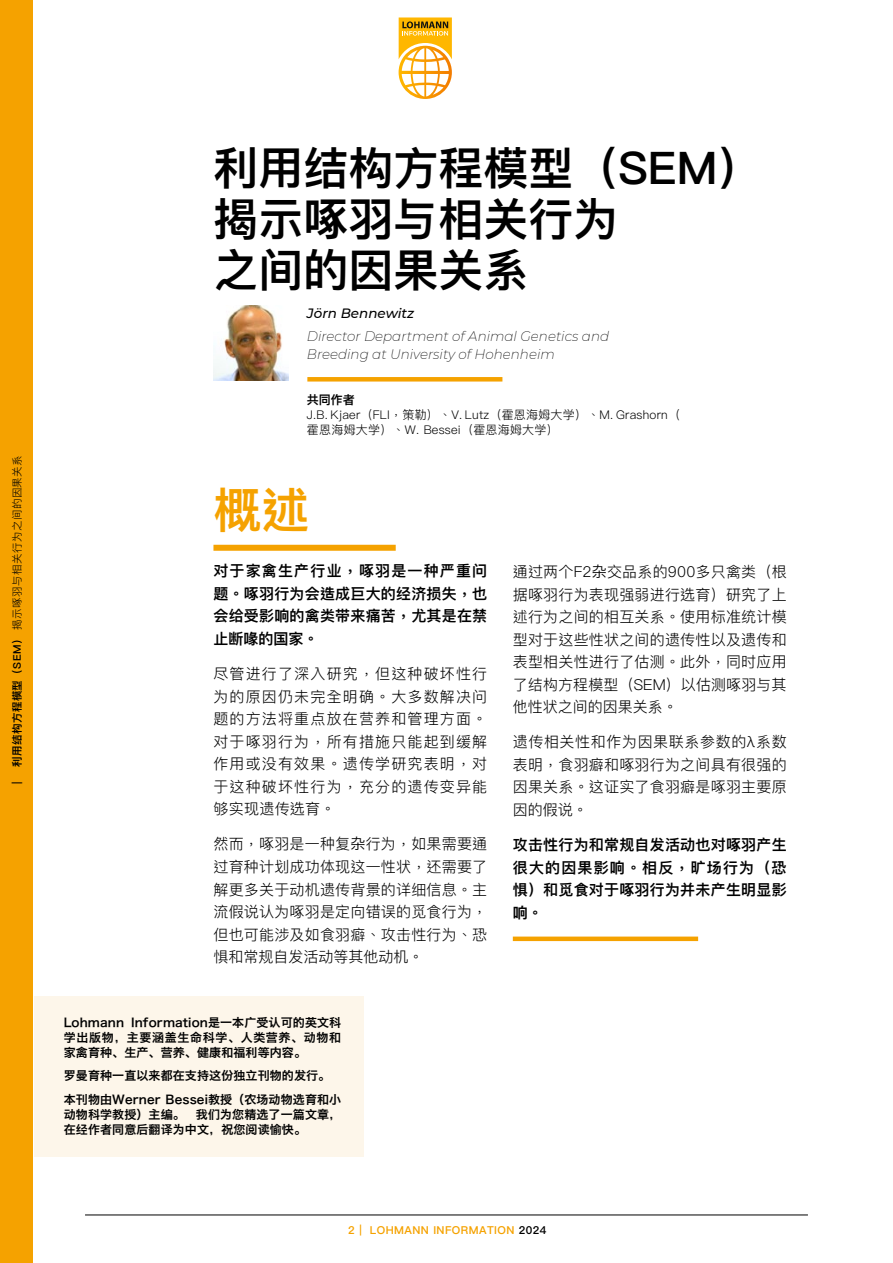
<style>
.page{position:relative;width:893px;height:1263px;background:#fff}
.page>*{position:absolute;margin:0;border:0;box-sizing:border-box;transform-origin:0 0}
.t1{font:600 48px "Ping Fang HK";color:#f5a200}
.t2{font:600 45px/51px "Ping Fang HK";color:#000}
.t3{font:300 15px/22.5px "Ping Fang HK";letter-spacing:.015em;color:#000;text-align:justify}
.t4{font:600 15px/22.5px "Ping Fang HK";letter-spacing:.015em;color:#000;text-align:justify}
.t5{font:italic 200 13.5px/18px "Montserrat";color:#000}
.t6{font:italic 500 13.5px "Montserrat";color:#000}
.t7{font:12px/15px "Hiragino Sans GB W6";letter-spacing:.01em;color:#000;text-align:justify}
.t8{font:300 12px/15px "Ping Fang HK";letter-spacing:.02em;color:#000}
.t9{font:600 12px "Ping Fang HK";color:#000}
.t10{font:600 10.95px "Ping Fang HK";letter-spacing:.04em;color:#f5a200}
.t11{font:300 10.5px "Ping Fang HK";letter-spacing:.04em;color:#000}
.t12{font:600 10.5px "Ping Fang HK";color:#000}
.s1{font-weight:600}
.s2{font-family:"Hiragino Sans GB W3";font-weight:400}
.s3{color:#000}
</style>
<div class="page">
<div style="left:34px;top:996px;width:329px;height:161px;background:#fdf6ea"></div>
<img style="left:213px;top:305px;width:76px;height:75px">
<hr style="left:307px;top:377px;width:195px;height:4px;background:#f5a200">
<div style="left:213px;top:545px;width:183px;height:6px;background:#f5a200"></div>
<div style="left:513px;top:936px;width:185px;height:5px;background:#f5a200"></div>
<div style="left:0;top:0;width:33px;height:1263px;background:#f5a200"></div>
<hr style="left:85px;top:1215px;width:723px;height:1px;background:#000">
<svg style="left:399px;top:17px;width:53px;height:82px"></svg>
<p class="t11" style="left:11px;top:767px;width:313px;rotate:-90deg"><span class="s1">利用结构方程模型（SEM）</span>揭示啄羽与相关行为之间的因果关系</p>
<p class="t12" style="left:11px;top:784px;width:4px;rotate:-90deg">|</p>
<p class="t2" style="left:213px;top:142px;width:550px">利用结构方程模型（SEM）</p>
<p class="t2" style="left:213px;top:193px;width:406px">揭示啄羽与相关行为之间的因果关系</p>
<p class="t6" style="left:307px;top:304px;width:109px">Jörn Bennewitz</p>
<p class="t5" style="left:307px;top:326px;width:304px">Director Department of Animal Genetics and<br>Breeding at University of Hohenheim</p>
<p class="t9" style="left:307px;top:393px;width:49px">共同作者</p>
<p class="t8" style="left:307px;top:407px;width:375px">J.B. Kjaer（FLI，策勒）、V. Lutz（霍恩海姆大学）、M. Grashorn（霍恩海姆大学）、W. Bessei（霍恩海姆大学）</p>
<p class="t1" style="left:213px;top:480px;width:97px">概述</p>
<p class="t4" style="left:213px;top:560px;width:275px">对于家禽生产行业，啄羽是一种严重问题。啄羽行为会造成巨大的经济损失，也会给受影响的禽类带来痛苦，尤其是在禁止断喙的国家。</p>
<p class="t3" style="left:213px;top:662px;width:275px">尽管进行了深入研究，但这种破坏性行为的原因仍未完全明确。大多数解决问题的方法将重点放在营养和管理方面。对于啄羽行为，所有措施只能起到缓解作用或没有效果。遗传学研究表明，对于这种破坏性行为，充分的遗传变异能够实现遗传选育。</p>
<p class="t3" style="left:213px;top:833px;width:275px">然而，啄羽是一种复<span class="s2">杂</span>行为，如果需要通过育种计划成功体现这一性状，还需要了解更多关于动机遗传背景的详细信息。主流假说认为啄羽是定向错误的觅食行为，但也可能涉及如食羽癖、攻击性行为、恐惧和常规自发活动等其他动机。</p>
<p class="t7" style="left:64px;top:1014px;width:279px">Lohmann Information是一本广受认可的英文科学出版物，主要涵盖生命科学、人类营养、动物和家禽育种、生产、营养、健康和福利等内容。</p>
<p class="t7" style="left:64px;top:1068px;width:268px">罗曼育种一直以来都在支持这份独立刊物的发行。</p>
<p class="t7" style="left:64px;top:1091px;width:279px">本刊物由Werner Bessei教授（农场动物选育和小动物科学教授）主编。 我们为您精选了一篇文章，在经作者同意后翻译为中文，祝您阅读愉快。</p>
<p class="t3" style="left:513px;top:560px;width:275px">通过两个F2<span class="s2">杂</span>交品系的900多只禽类（根据啄羽行为表现强弱进行选育）研究了上述行为之间的相互关系。使用标准统计模型对于这些性状之间的遗传性以及遗传和表型相关性进行了估测。此外，同时应用了结构方程模型（SEM）以估测啄羽与其他性状之间的因果关系。</p>
<p class="t3" style="left:513px;top:730px;width:275px">遗传相关性和作为因果联系参数的λ系数表明，食羽癖和啄羽行为之间具有很强的因果关系。这证实了食羽癖是啄羽主要原因的假说。</p>
<p class="t4" style="left:513px;top:833px;width:275px">攻击性行为和常规自发活动也对啄羽产生很大的因果影响。相反，旷场行为（恐惧）和觅食对于啄羽行为并未产生明显影响。</p>
<p class="t10" style="left:348px;top:1223px;width:200px">2 | LOHMANN INFORMATION <span class="s3">2024</span></p>
</div>
